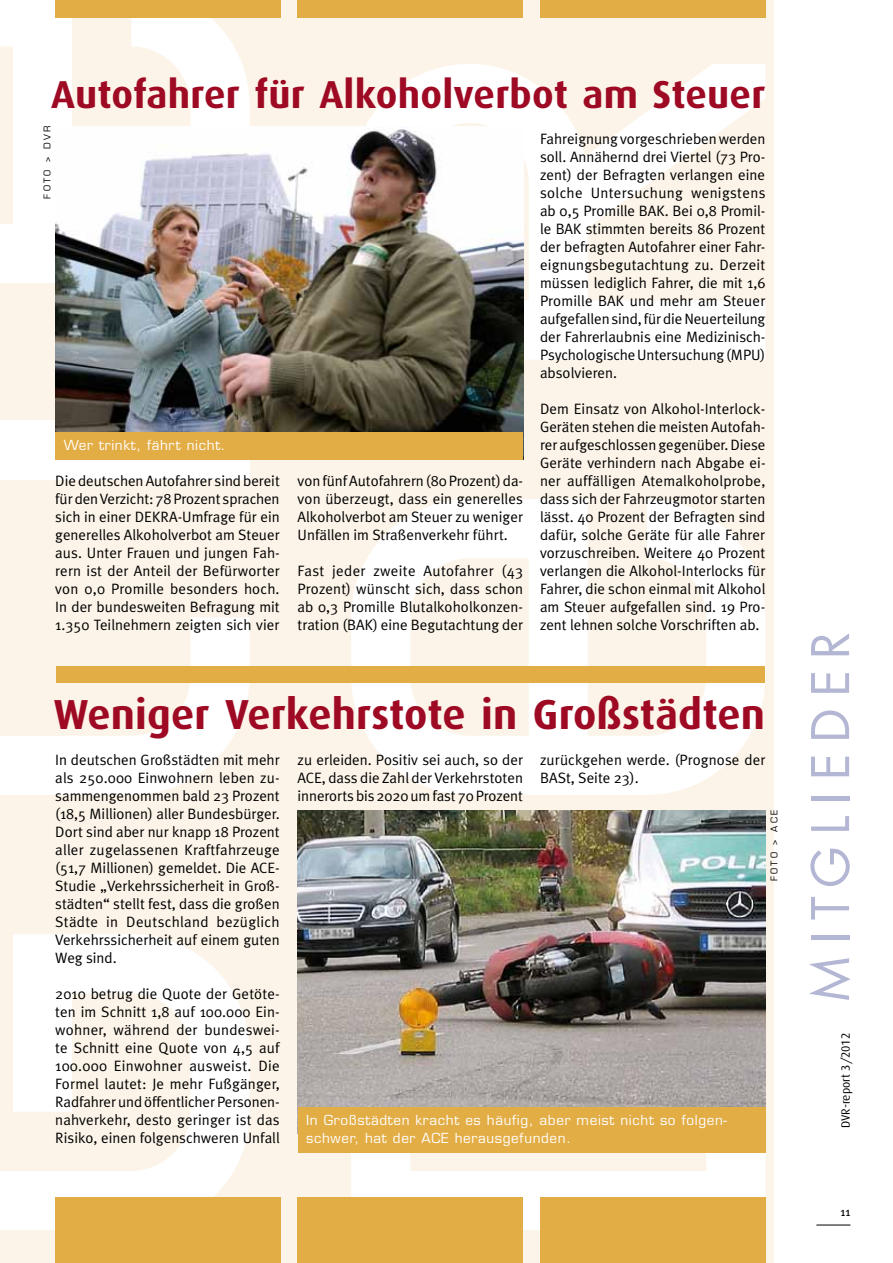
<style>
.page{position:relative;width:893px;height:1263px;background:#fff}
.page>*{position:absolute;margin:0;border:0;box-sizing:border-box;transform-origin:0 0}
.t1{font:57px "Futura T";letter-spacing:.175em;color:#b4b7d4}
.t2{font:700 42px "Dax";letter-spacing:.005em;color:#9e0923}
.t3{font:700 39px "Dax";letter-spacing:.005em;color:#9e0923}
.t4{font:15px/18px "Meta Plus Normal";color:#000;text-align:justify}
.t5{font:13.5px/18px "Eurostile";letter-spacing:.05em;color:#fff}
.t6{font:12px "Dax";color:#000}
.t7{font:12px "Meta Plus";color:#000}
.t8{font:9px "Eurostile";letter-spacing:.25em;color:#000}
</style>
<div class="page">
<div style="left:0;top:0;width:774px;height:1263px;background:#fcf4e8"></div>
<svg style="left:0;top:934px;width:250px;height:296px;fill:#fff"></svg>
<svg style="left:0;top:617px;width:250px;height:178px"></svg>
<div style="left:0;top:420px;width:250px;height:59px;background:#fff"></div>
<svg style="left:0;top:0;width:250px;height:283px;fill:#fff"></svg>
<svg style="left:351px;top:1152px;width:414px;height:78px;fill:#fff"></svg>
<svg style="left:351px;top:499px;width:414px;height:296px;fill:#fff"></svg>
<svg style="left:366px;top:64px;width:399px;height:296px;fill:#fff"></svg>
<div style="left:540px;top:0;width:225px;height:17px;background:#e3ad45"></div>
<div style="left:55px;top:0;width:226px;height:17px;background:#e3ad45"></div>
<div style="left:298px;top:0;width:225px;height:17px;background:#e3ad45"></div>
<div style="left:540px;top:1197px;width:225px;height:66px;background:#e3ad45"></div>
<div style="left:55px;top:1197px;width:226px;height:66px;background:#e3ad45"></div>
<div style="left:298px;top:1197px;width:225px;height:66px;background:#e3ad45"></div>
<img style="left:55px;top:126px;width:468px;height:306px">
<div style="left:55px;top:432px;width:468px;height:27px;background:#e3ad45"></div>
<img style="left:298px;top:810px;width:467px;height:297px">
<div style="left:298px;top:1107px;width:467px;height:45px;background:#e3ad45"></div>
<div style="left:56px;top:666px;width:709px;height:16px;background:#e3ad45"></div>
<hr style="left:816px;top:1225px;width:34px;height:1px;background:#000">
<h3 class="t3" style="left:51px;top:73px;width:716px">Autofahrer für Alkoholverbot am Steuer</h3>
<p class="t8" style="left:42px;top:199px;width:73px;rotate:-90deg">FOTO &gt; D VR</p>
<p class="t5" style="left:64px;top:436px;width:163px">Wer trinkt, fährt nicht.</p>
<p class="t4" style="left:55px;top:472px;width:226px">Die deutschen Autofahrer sind bereit für den Verzicht: 78 Prozent sprachen sich in einer DEKRA-Umfrage für ein generelles Alkoholverbot am Steuer aus. Unter Frauen und jungen Fah&shy;rern ist der Anteil der Befürworter von 0,0 Promille besonders hoch.<br>In der bundesweiten Befragung mit 1.350 Teilnehmern zeigten sich vier</p>
<p class="t4" style="left:298px;top:472px;width:227px">von fünf Autofahrern (80 Prozent) da&shy;von überzeugt, dass ein generelles Alkoholverbot am Steuer zu weniger Unfällen im Straßenverkehr führt.</p>
<p class="t4" style="left:298px;top:562px;width:227px">Fast jeder zweite Autofahrer (43<br>Prozent) wünscht sich, dass schon ab 0,3 Promille Blutalkoholkonzen&shy;tration (BAK) eine Begutachtung der</p>
<p class="t4" style="left:540px;top:130px;width:227px">Fahreignung vorgeschrieben werden soll. Annähernd drei Viertel (73 Pro&shy;zent) der Befragten verlangen eine solche Untersuchung wenigstens ab 0,5 Promille BAK. Bei 0,8 Promil&shy;le BAK stimmten bereits 86 Prozent der befragten Autofahrer einer Fahr&shy;eignungsbegutachtung zu. Derzeit müssen lediglich Fahrer, die mit 1,6<br>Promille BAK und mehr am Steuer aufgefallen sind, für die Neuerteilung der Fahrerlaubnis eine Medizinisch-Psychologische Untersuchung (MPU) absolvieren.</p>
<p class="t4" style="left:540px;top:400px;width:227px">Dem Einsatz von Alkohol-Interlock-Geräten stehen die meisten Autofah&shy;rer aufgeschlossen gegenüber. Diese Geräte verhindern nach Abgabe ei&shy;ner auffälligen Atemalkoholprobe, dass sich der Fahrzeugmotor starten lässt. 40 Prozent der Befragten sind dafür, solche Geräte für alle Fahrer vorzuschreiben. Weitere 40 Prozent verlangen die Alkohol-Interlocks für Fahrer, die schon einmal mit Alkohol am Steuer aufgefallen sind. 19 Pro&shy;zent lehnen solche Vorschriften ab.</p>
<h2 class="t2" style="left:54px;top:691px;width:713px">Weniger Verkehrstote in Großstädten</h2>
<p class="t4" style="left:55px;top:751px;width:226px">In deutschen Großstädten mit mehr als 250.000 Einwohnern leben zu&shy;sammengenommen bald 23 Prozent (18,5 Millionen) aller Bundesbürger.<br>Dort sind aber nur knapp 18 Prozent aller zugelassenen Kraftfahrzeuge (51,7 Millionen) gemeldet. Die ACE-Studie „Verkehrssicherheit in Groß&shy;städten“ stellt fest, dass die großen Städte in Deutschland bezüglich Verkehrssicherheit auf einem guten Weg sind.</p>
<p class="t4" style="left:55px;top:985px;width:226px">2010 betrug die Quote der Getöte&shy;ten im Schnitt 1,8 auf 100.000 Ein&shy;wohner, während der bundeswei&shy;te Schnitt eine Quote von 4,5 auf 100.000 Einwohner ausweist. Die Formel lautet: Je mehr Fußgänger, Radfahrer und öffentlicher Personen&shy;nahverkehr, desto geringer ist das Risiko, einen folgenschweren Unfall</p>
<p class="t4" style="left:298px;top:751px;width:227px">zu erleiden. Positiv sei auch, so der ACE, dass die Zahl der Verkehrstoten innerorts bis 2020 um fast 70 Prozent</p>
<p class="t4" style="left:540px;top:751px;width:227px">zurückgehen werde. (Prognose der<br>BASt, Seite 23).</p>
<p class="t8" style="left:769px;top:881px;width:73px;rotate:-90deg">FOTO &gt; ACE</p>
<p class="t5" style="left:306px;top:1111px;width:422px">In Großstädten kracht es häufig, aber meist nicht so folgen&shy;schwer, hat der ACE herausgefunden.</p>
<h1 class="t1" style="left:797px;top:1003px;width:367px;rotate:-90deg">Mi tgli eder</h1>
<p class="t6" style="left:839px;top:1128px;width:97px;rotate:-90deg">DVR-report 3/2012</p>
<p class="t7" style="left:841px;top:1204px;width:11px">11</p>
</div>
